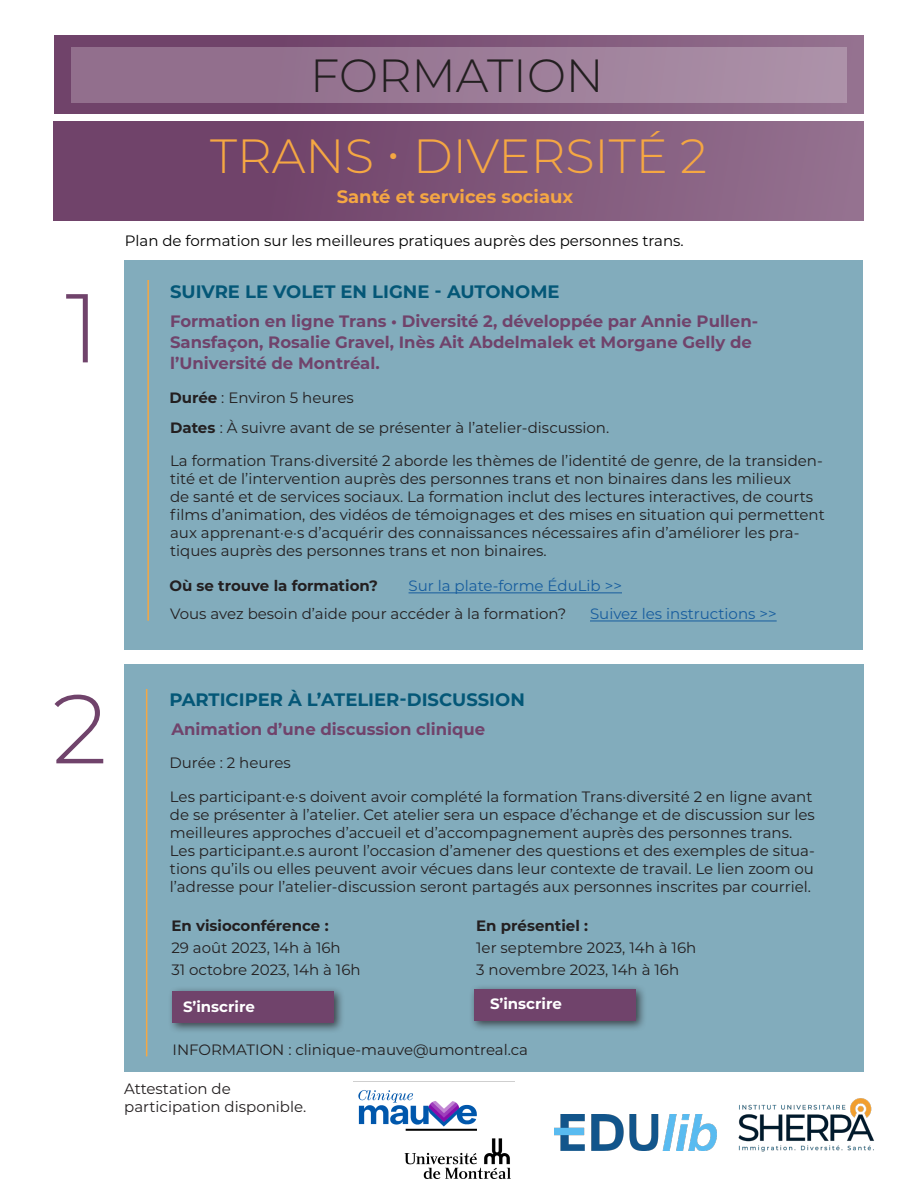
<style>
.page{position:relative;width:918px;height:1188px;background:#fff}
.page>*{position:absolute;margin:0;border:0;box-sizing:border-box;transform-origin:0 0}
.t1{font:300 97.5px "Montserrat";color:#70436b}
.t2{font:300 48px "Montserrat";color:#f5a743}
.t3{font:300 46.5px "Montserrat";color:#231f20}
.orange_bold_mj_gauche_12{font:700 18px "Montserrat";color:#045777}
.orange_bold_mj_gauche_12-2{font:700 18px "Montserrat";color:#f5a743}
.orange_bold_mj_gauche_12-3{font:700 16.5px/21px "Montserrat";color:#70436b}
.noir_10_gauche{font:15px/18px "Montserrat";color:#231f20}
.noir_10_gauche-2{font:15px "Montserrat";color:#000}
.noir_10_gauche-3{font:700 15px "Montserrat";color:#231f20}
.noir_10_gauche-4{font:15px "Montserrat";color:#175d9e}
.noir_10_gauche-5{font:700 15px "Montserrat";color:#fff}
.s1{font-weight:700}
</style>
<div class="page">
<div style="left:124px;top:260px;width:739px;height:389px;background:#82acbc"></div>
<div style="left:124px;top:664px;width:740px;height:408px;background:#82acbc"></div>
<svg style="left:54px;top:35px;width:810px;height:78px;background:#7e5679"></svg>
<div style="left:54px;top:121px;width:810px;height:100px;background:linear-gradient(to right,#693a62,#936f8e)"></div>
<hr style="left:590px;top:621px;width:187px;height:1px;background:#175d9e">
<hr style="left:409px;top:592px;width:213px;height:1px;background:#175d9e">
<hr style="left:147px;top:280px;width:2px;height:341px;background:#f5a743">
<hr style="left:146px;top:689px;width:1px;height:367px;background:#f5a743">
<div style="left:71px;top:48px;width:775px;height:55px;background:linear-gradient(to right,#8d6887,#ab90a8)"></div>
<img style="left:738px;top:1098px;width:136px;height:54px">
<img style="left:554px;top:1114px;width:163px;height:37px">
<div style="left:167px;top:986px;width:178px;height:48px;background:#231f20;opacity:.75"></div>
<div style="left:172px;top:991px;width:162px;height:32px;background:#70436b"></div>
<div style="left:469px;top:983px;width:178px;height:48px;background:#231f20;opacity:.75"></div>
<div style="left:474px;top:989px;width:162px;height:31px;background:#70436b"></div>
<img style="left:354px;top:1081px;width:160px;height:98px">
<p class="t1" style="left:65px;top:262px;width:36px">1</p>
<p class="t3" style="left:310px;top:43px;width:295px">FORMATION</p>
<p class="t2" style="left:210px;top:124px;width:498px">TRANS • DIVERSITÉ 2</p>
<p class="orange_bold_mj_gauche_12-2" style="left:337px;top:183px;width:238px">Santé et services sociaux</p>
<p class="noir_10_gauche-2" style="left:125px;top:231px;width:561px">Plan de formation sur les meilleures pratiques auprès des personnes trans.</p>
<p class="orange_bold_mj_gauche_12" style="left:170px;top:278px;width:391px">SUIVRE LE VOLET EN LIGNE - AUTONOME</p>
<p class="orange_bold_mj_gauche_12-3" style="left:170px;top:310px;width:590px">Formation en ligne Trans • Diversité 2, développée par Annie Pullen-<br>Sansfaçon, Rosalie Gravel, Inès Ait Abdelmalek et Morgane Gelly de l’Université de Montréal.</p>
<p class="noir_10_gauche" style="left:169px;top:388px;width:186px"><span class="s1">Durée</span> : Environ 5 heures</p>
<p class="noir_10_gauche" style="left:170px;top:418px;width:441px"><span class="s1">Dates</span> : À suivre avant de se présenter à l’atelier-discussion.</p>
<p class="noir_10_gauche" style="left:170px;top:451px;width:656px">La formation Trans·diversité 2 aborde les thèmes de l’identité de genre, de la transiden&shy;tité et de l’intervention auprès des personnes trans et non binaires dans les milieux<br>de santé et de services sociaux. La formation inclut des lectures interactives, de courts films d’animation, des vidéos de témoignages et des mises en situation qui permettent aux apprenant·e·s d’acquérir des connaissances nécessaires afin d’améliorer les pra&shy;tiques auprès des personnes trans et non binaires.</p>
<p class="noir_10_gauche-4" style="left:409px;top:576px;width:215px">Sur la plate-forme ÉduLib &gt;&gt;</p>
<p class="noir_10_gauche-3" style="left:169px;top:575px;width:210px">Où se trouve la formation?</p>
<p class="noir_10_gauche" style="left:170px;top:605px;width:398px">Vous avez besoin d’aide pour accéder à la formation?</p>
<p class="noir_10_gauche-4" style="left:590px;top:604px;width:188px">Suivez les instructions &gt;&gt;</p>
<p class="t1" style="left:52px;top:663px;width:56px">2</p>
<p class="orange_bold_mj_gauche_12" style="left:169px;top:687px;width:357px">PARTICIPER À L’ATELIER-DISCUSSION</p>
<p class="orange_bold_mj_gauche_12-3" style="left:171px;top:717px;width:315px">Animation d’une discussion clinique</p>
<p class="noir_10_gauche" style="left:169px;top:753px;width:123px">Durée : 2 heures</p>
<p class="noir_10_gauche" style="left:170px;top:787px;width:646px">Les participant·e·s doivent avoir complété la formation Trans·diversité 2 en ligne avant de se présenter à l’atelier. Cet atelier sera un espace d’échange et de discussion sur les meilleures approches d’accueil et d’accompagnement auprès des personnes trans.<br>Les participant.e.s auront l’occasion d’amener des questions et des exemples de situa&shy;tions qu’ils ou elles peuvent avoir vécues dans leur contexte de travail. Le lien zoom ou l’adresse pour l’atelier-discussion seront partagés aux personnes inscrites par courriel.</p>
<p class="noir_10_gauche-3" style="left:171px;top:915px;width:159px">En visioconférence :</p>
<p class="noir_10_gauche" style="left:171px;top:938px;width:171px">29 août 2023, 14h à 16h</p>
<p class="noir_10_gauche" style="left:171px;top:960px;width:191px">31 octobre 2023, 14h à 16h</p>
<p class="noir_10_gauche-3" style="left:476px;top:915px;width:113px">En présentiel :</p>
<p class="noir_10_gauche" style="left:476px;top:938px;width:222px">1er septembre 2023, 14h à 16h</p>
<p class="noir_10_gauche" style="left:476px;top:960px;width:204px">3 novembre 2023, 14h à 16h</p>
<p class="noir_10_gauche-5" style="left:183px;top:996px;width:73px">S’inscrire</p>
<p class="noir_10_gauche-5" style="left:490px;top:993px;width:73px">S’inscrire</p>
<p class="noir_10_gauche" style="left:172px;top:1040px;width:357px">INFORMATION : clinique-mauve@umontreal.ca</p>
<p class="noir_10_gauche" style="left:124px;top:1079px;width:184px">Attestation de participation disponible.</p>
</div>
